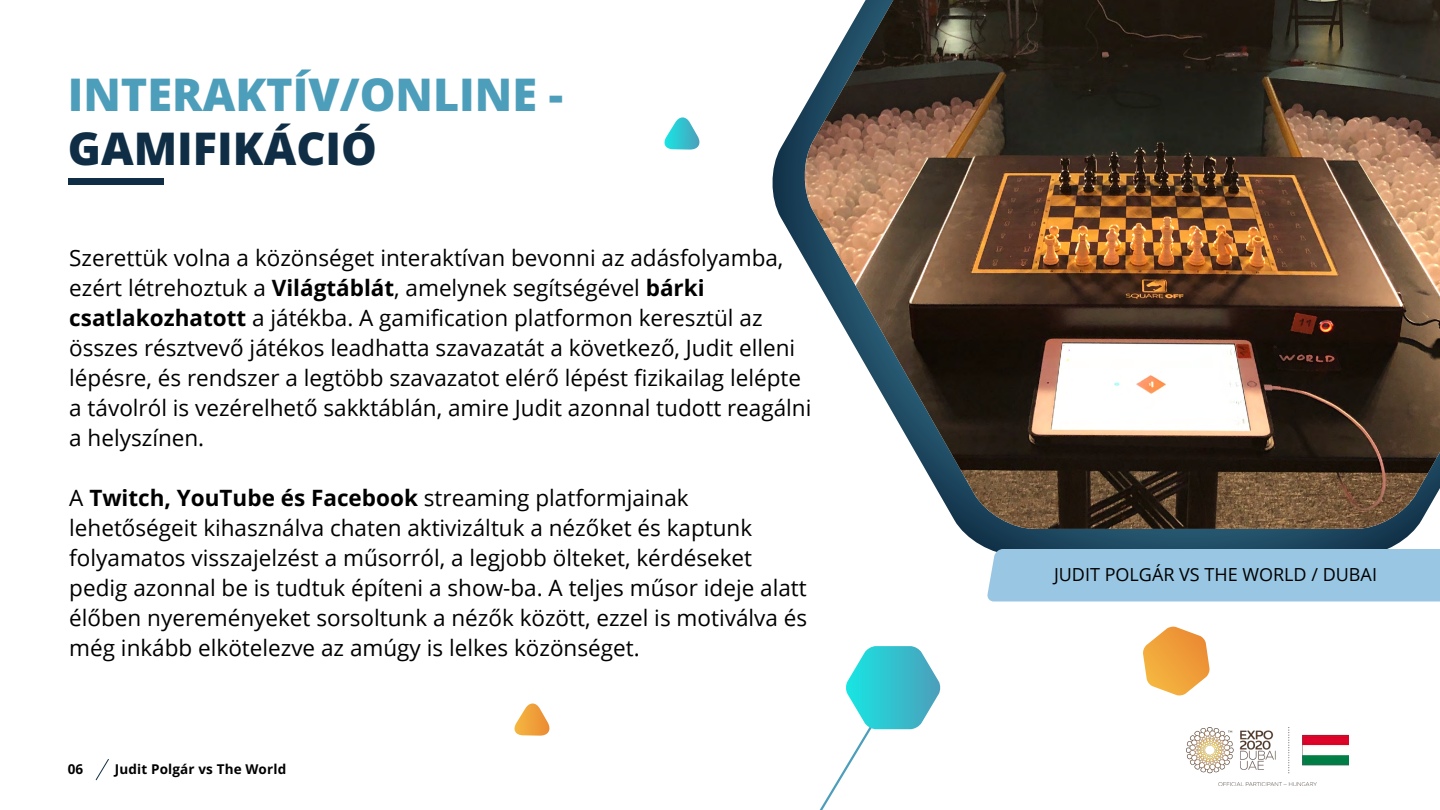
<style>
.page{position:relative;width:1440px;height:810px;background:#fff}
.page>*{position:absolute;margin:0;border:0;box-sizing:border-box;transform-origin:0 0}
.t1{font:800 45px "Open Sans";color:#4d9eba}
.t2{font:800 45px "Open Sans";color:#0f2e45}
.t3{font:22.5px/30px "Open Sans";color:#000}
.t4{font:18px "Open Sans";color:#000}
.t5{font:700 13.5px "Open Sans";letter-spacing:.01em;color:#000}
.s1{font-weight:700}
</style>
<div class="page">
<svg style="left:95px;top:759px;width:14px;height:22px"></svg>
<img style="left:1187px;top:727px;width:162px;height:59px">
<svg style="left:819px;top:646px;width:122px;height:164px"></svg>
<svg style="left:1143px;top:627px;width:67px;height:69px"></svg>
<svg style="left:664px;top:117px;width:36px;height:33px"></svg>
<svg style="left:514px;top:704px;width:36px;height:32px"></svg>
<svg style="left:772px;top:111px;width:643px;height:438px"></svg>
<img style="left:802px;top:0;width:638px;height:529px">
<div style="left:68px;top:178px;width:96px;height:7px;background:#0f2e45"></div>
<div style="left:987px;top:549px;width:453px;height:53px;background:#99c7e3"></div>
<h1 class="t1" style="left:68px;top:64px;width:497px">INTERAKTÍV/ONLINE -</h1>
<h1 class="t2" style="left:68px;top:118px;width:311px">GAMIFIKÁCIÓ</h1>
<p class="t3" style="left:69px;top:242px;width:744px">Szerettük volna a közönséget interaktívan bevonni az adásfolyamba, ezért létrehoztuk a <span class="s1">Világtáblát</span>, amelynek segítségével <span class="s1">bárki csatlakozhatott</span> a játékba. A gamification platformon keresztül az összes résztvevő játékos leadhatta szavazatát a következő, Judit elleni lépésre, és rendszer a legtöbb szavazatot elérő lépést fizikailag lelépte a távolról is vezérelhető sakktáblán, amire Judit azonnal tudott reagálni a helyszínen.</p>
<p class="t3" style="left:69px;top:483px;width:739px">A <span class="s1">Twitch, YouTube és Facebook</span> streaming platformjainak lehetőségeit kihasználva chaten aktivizáltuk a nézőket és kaptunk folyamatos visszajelzést a műsorról, a legjobb ölteket, kérdéseket pedig azonnal be is tudtuk építeni a show-ba. A teljes műsor ideje alatt élőben nyereményeket sorsoltunk a nézők között, ezzel is motiválva és még inkább elkötelezve az amúgy is lelkes közönséget.</p>
<p class="t5" style="left:68px;top:760px;width:17px">06</p>
<p class="t5" style="left:115px;top:760px;width:173px">Judit Polgár vs The World</p>
<p class="t4" style="left:1054px;top:562px;width:324px">JUDIT POLGÁR VS THE WORLD / DUBAI</p>
</div>
